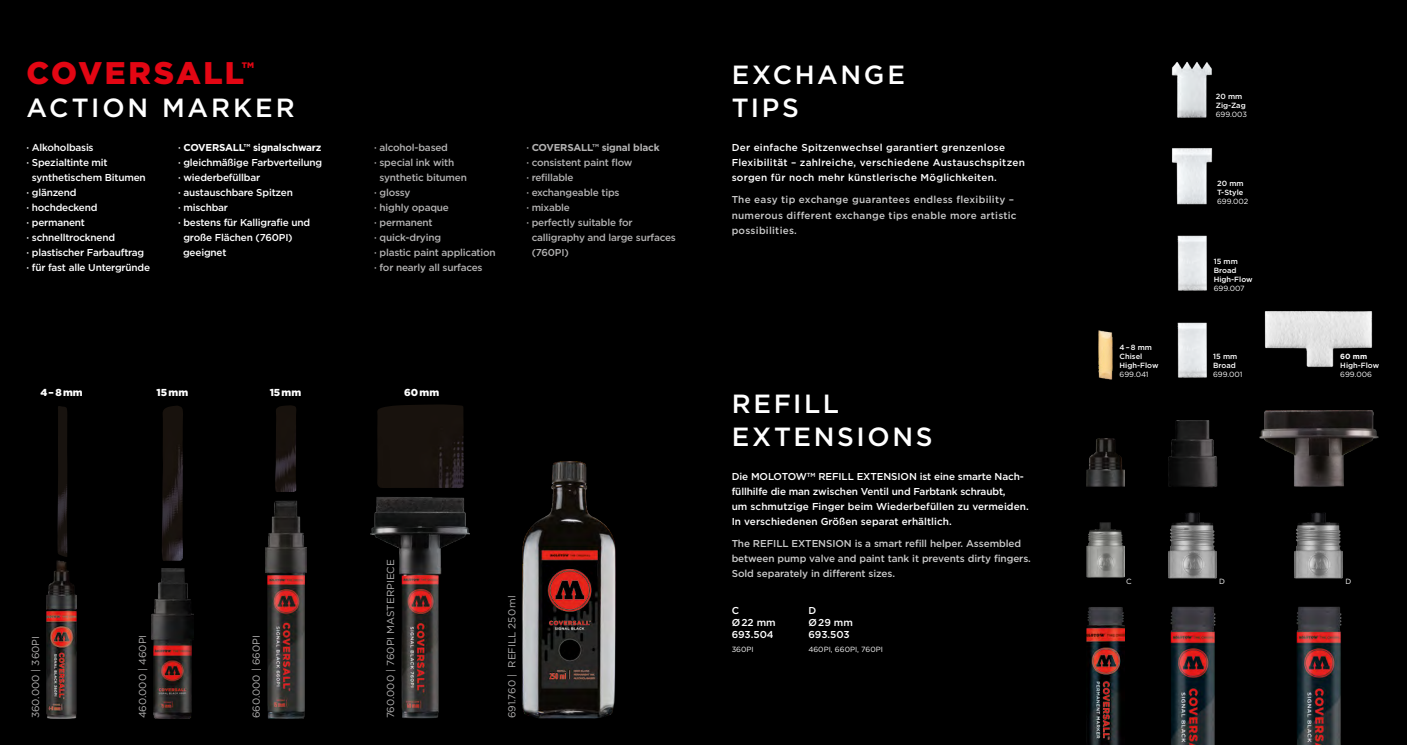
<style>
.page{position:relative;width:1407px;height:745px;background:#fff}
.page>*{position:absolute;margin:0;border:0;box-sizing:border-box;transform-origin:0 0}
.t1{font:900 31.25px "Gotham";letter-spacing:.075em;color:#e30613}
.t2{font:500 26.25px/32.5px "Gotham";letter-spacing:.1em;color:#fff}
._05_Body_MAIN-FEAUTU{font:10.12px "Gotham";color:#b3b2b2}
.Grafikbeschriftung_m{font:900 10.12px "Gotham";color:#fff}
.fließ{font:500 10px/15px "Gotham";letter-spacing:-.015em;color:#fff}
.t3{font:500 10px/15px "Gotham";letter-spacing:-.02em;color:#b3b2b2}
.fließ-2{font:500 10px/15px "Gotham";letter-spacing:.025em;color:#fff}
.fließ_grau{font:500 10px/15px "Gotham";letter-spacing:-.01em;color:#cacaca}
.fließ_grau-2{font:500 10px/15px "Gotham";letter-spacing:.025em;color:#cacaca}
.Einf__Abs{font:500 10px/12px "Gotham";color:#fff}
.t4{font:700 10px "Gotham";letter-spacing:-.02em;color:#fff}
.t5{font:700 10px "Gotham";letter-spacing:-.02em;color:#b3b2b2}
.t6{font:900 8px "Gotham";color:#e30613}
.Einf__Abs-2{font:500 7.5px/9px "Gotham";color:#fff}
.Einf__Abs-3{font:7.5px "Gotham";color:#fff}
.t7{font:700 7.5px "Gotham";color:#fff}
.s1{font-weight:500}
.s2{font-weight:400}
</style>
<div class="page">
<div style="left:0;top:0;width:1407px;height:744px;background:#000"></div>
<img style="left:1098px;top:330px;width:14px;height:49px">
<img style="left:1168px;top:420px;width:50px;height:68px">
<img style="left:1086px;top:522px;width:39px;height:56px">
<img style="left:1086px;top:438px;width:39px;height:48px">
<img style="left:1294px;top:512px;width:49px;height:67px">
<img style="left:1168px;top:512px;width:49px;height:67px">
<img style="left:1259px;top:410px;width:120px;height:77px">
<img style="left:1264px;top:311px;width:109px;height:56px">
<img style="left:1177px;top:322px;width:30px;height:56px">
<img style="left:1177px;top:235px;width:30px;height:56px">
<img style="left:1172px;top:148px;width:41px;height:57px">
<img style="left:1171px;top:61px;width:41px;height:57px">
<img style="left:1086px;top:607px;width:39px;height:137px">
<img style="left:152px;top:568px;width:41px;height:149px">
<img style="left:162px;top:406px;width:21px;height:155px">
<img style="left:377px;top:404px;width:87px;height:84px">
<img style="left:275px;top:405px;width:21px;height:87px">
<img style="left:46px;top:560px;width:31px;height:157px">
<img style="left:58px;top:406px;width:9px;height:151px">
<img style="left:1170px;top:606px;width:46px;height:138px">
<img style="left:1296px;top:606px;width:46px;height:138px">
<img style="left:265px;top:500px;width:41px;height:217px">
<img style="left:370px;top:497px;width:100px;height:220px">
<img style="left:522px;top:461px;width:94px;height:256px">
<p class="t1" style="left:27px;top:51px;width:219px">COVERSALL</p>
<p class="t6" style="left:242px;top:60px;width:14px">TM</p>
<p class="t2" style="left:27px;top:91px;width:270px">ACTION MARKER</p>
<p class="fließ" style="left:27px;top:140px;width:69px">∙ Alkoholbasis</p>
<p class="fließ" style="left:32px;top:155px;width:115px;text-indent:-5px">∙ Spezialtinte mit synthetischem Bitumen</p>
<p class="fließ" style="left:27px;top:185px;width:51px">∙ glänzend</p>
<p class="fließ" style="left:27px;top:200px;width:72px">∙ hochdeckend</p>
<p class="fließ" style="left:27px;top:215px;width:60px">∙ permanent</p>
<p class="fließ" style="left:27px;top:230px;width:90px">∙ schnelltrocknend</p>
<p class="fließ" style="left:27px;top:245px;width:119px">∙ plastischer Farbauftrag</p>
<p class="fließ" style="left:27px;top:260px;width:125px">∙ für fast alle Untergründe</p>
<p class="t4" style="left:178px;top:141px;width:145px"><span class="s1">∙</span> COVERSALL™ signalschwarz</p>
<p class="fließ" style="left:178px;top:155px;width:146px">∙ gleichmäßige Farbverteilung</p>
<p class="fließ" style="left:178px;top:170px;width:84px">∙ wiederbefüllbar</p>
<p class="fließ" style="left:178px;top:185px;width:116px">∙ austauschbare Spitzen</p>
<p class="fließ" style="left:178px;top:200px;width:51px">∙ mischbar</p>
<p class="fließ" style="left:183px;top:215px;width:128px;text-indent:-5px">∙ bestens für Kalligrafie und große Flächen (760PI)</p>
<p class="fließ" style="left:183px;top:245px;width:45px">geeignet</p>
<p class="t3" style="left:374px;top:140px;width:75px">∙ alcohol-based</p>
<p class="t3" style="left:379px;top:155px;width:89px;text-indent:-5px">∙ special ink with synthetic bitumen</p>
<p class="t3" style="left:374px;top:185px;width:38px">∙ glossy</p>
<p class="t3" style="left:374px;top:200px;width:76px">∙ highly opaque</p>
<p class="t3" style="left:374px;top:215px;width:60px">∙ permanent</p>
<p class="t3" style="left:374px;top:230px;width:68px">∙ quick-drying</p>
<p class="t3" style="left:374px;top:245px;width:123px">∙ plastic paint application</p>
<p class="t3" style="left:374px;top:260px;width:110px">∙ for nearly all surfaces</p>
<p class="t5" style="left:526px;top:141px;width:135px"><span class="s1">∙</span> COVERSALL™ signal black</p>
<p class="t3" style="left:526px;top:155px;width:108px">∙ consistent paint flow</p>
<p class="t3" style="left:526px;top:170px;width:49px">∙ refillable</p>
<p class="t3" style="left:526px;top:185px;width:95px">∙ exchangeable tips</p>
<p class="t3" style="left:526px;top:200px;width:45px">∙ mixable</p>
<p class="t3" style="left:532px;top:215px;width:146px;text-indent:-5px">∙ perfectly suitable for calligraphy and large surfaces (760PI)</p>
<p class="Grafikbeschriftung_m" style="left:40px;top:385px;width:44px">4 – 8 mm</p>
<p class="Grafikbeschriftung_m" style="left:157px;top:385px;width:33px">15 mm</p>
<p class="Grafikbeschriftung_m" style="left:270px;top:385px;width:33px">15 mm</p>
<p class="Grafikbeschriftung_m" style="left:404px;top:385px;width:37px">60 mm</p>
<p class="_05_Body_MAIN-FEAUTU" style="left:29px;top:718px;width:84px;rotate:-90deg">360.000 | 360PI</p>
<p class="_05_Body_MAIN-FEAUTU" style="left:136px;top:718px;width:85px;rotate:-90deg">460.000 | 460PI</p>
<p class="_05_Body_MAIN-FEAUTU" style="left:250px;top:718px;width:85px;rotate:-90deg">660.000 | 660PI</p>
<p class="_05_Body_MAIN-FEAUTU" style="left:384px;top:718px;width:160px;rotate:-90deg">760.000 | 760PI MASTERPIECE</p>
<p class="_05_Body_MAIN-FEAUTU" style="left:505px;top:718px;width:124px;rotate:-90deg">691.760 | REFILL 250 ml</p>
<p class="t2" style="left:732px;top:58px;width:175px">EXCHANGE<br>TIPS</p>
<p class="fließ-2" style="left:732px;top:140px;width:295px">Der einfache Spitzenwechsel garantiert grenzenlose<br>Flexibilität – zahlreiche, verschiedene Austauschspitzen sorgen für noch mehr künstlerische Möglichkeiten.</p>
<p class="fließ_grau-2" style="left:732px;top:192px;width:286px">The easy tip exchange guarantees endless flexibility – numerous different exchange tips enable more artistic possibilities.</p>
<p class="t2" style="left:732px;top:387px;width:202px">REFILL<br>EXTENSIONS</p>
<p class="fließ" style="left:732px;top:468px;width:298px">Die MOLOTOW<sup>TM</sup> REFILL EXTENSION ist eine smarte Nach&shy;füllhilfe die man zwischen Ventil und Farbtank schraubt,<br>um schmutzige Finger beim Wiederbefüllen zu vermeiden.<br>In verschiedenen Größen separat erhältlich.</p>
<p class="fließ_grau" style="left:732px;top:536px;width:301px">The REFILL EXTENSION is a smart refill helper. Assembled between pump valve and paint tank it prevents dirty fingers.<br>Sold separately in different sizes.</p>
<p class="Einf__Abs" style="left:732px;top:603px;width:9px">C</p>
<p class="Einf__Abs" style="left:732px;top:615px;width:46px">Ø 22 mm<br>693.504</p>
<p class="Einf__Abs-3" style="left:732px;top:644px;width:24px">360PI</p>
<p class="Einf__Abs" style="left:808px;top:603px;width:9px">D</p>
<p class="Einf__Abs" style="left:808px;top:615px;width:46px">Ø 29 mm<br>693.503</p>
<p class="Einf__Abs-3" style="left:808px;top:644px;width:76px">460PI, 660PI, 760PI</p>
<p class="Einf__Abs-2" style="left:1215px;top:92px;width:28px">20 mm</p>
<p class="Einf__Abs-2" style="left:1215px;top:101px;width:33px">Zig-Zag<br><span class="s2">699.003</span></p>
<p class="Einf__Abs-2" style="left:1217px;top:178px;width:28px">20 mm</p>
<p class="Einf__Abs-2" style="left:1217px;top:187px;width:28px">T-Style</p>
<p class="Einf__Abs-3" style="left:1217px;top:196px;width:33px">699.002</p>
<p class="Einf__Abs-2" style="left:1119px;top:343px;width:34px">4 – 8 mm</p>
<p class="Einf__Abs-2" style="left:1119px;top:352px;width:24px">Chisel</p>
<p class="Einf__Abs-2" style="left:1119px;top:361px;width:40px">High-Flow</p>
<p class="Einf__Abs-3" style="left:1119px;top:369px;width:31px">699.041</p>
<p class="Einf__Abs-2" style="left:1213px;top:256px;width:26px">15 mm<br>Broad</p>
<p class="Einf__Abs-2" style="left:1213px;top:274px;width:40px">High-Flow</p>
<p class="Einf__Abs-3" style="left:1213px;top:283px;width:33px">699.007</p>
<p class="Einf__Abs-2" style="left:1213px;top:352px;width:26px">15 mm</p>
<p class="Einf__Abs-2" style="left:1213px;top:361px;width:24px">Broad</p>
<p class="Einf__Abs-3" style="left:1213px;top:369px;width:31px">699.001</p>
<p class="t7" style="left:1340px;top:351px;width:28px">60 mm</p>
<p class="Einf__Abs-2" style="left:1340px;top:361px;width:40px">High-Flow</p>
<p class="Einf__Abs-3" style="left:1340px;top:369px;width:33px">699.006</p>
<p class="Einf__Abs-3" style="left:1126px;top:575px;width:7px">C</p>
<p class="Einf__Abs-3" style="left:1219px;top:575px;width:7px">D</p>
<p class="Einf__Abs-3" style="left:1345px;top:575px;width:7px">D</p>
</div>
